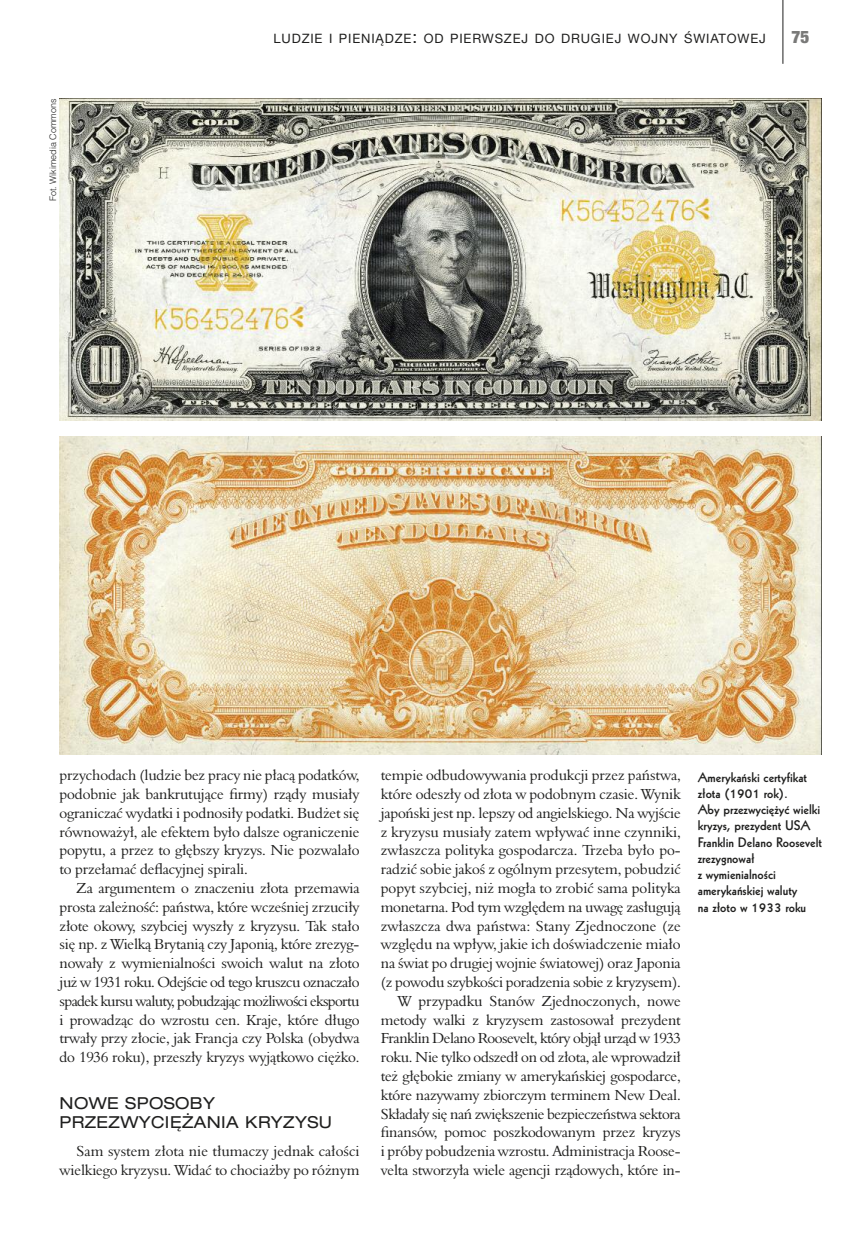
<style>
.page{position:relative;width:851px;height:1234px;background:#fff}
.page>*{position:absolute;margin:0;border:0;box-sizing:border-box;transform-origin:0 0}
.t1{font:900 condensed 17.25px "Helvetica Neue LT Com";color:#797978}
.t2{font:expanded 16.5px/18.8px "Helvetica Neue LT Com";letter-spacing:.025em;color:#1f1f1e}
.t3{font:15px/18.8px "Aldine 401 EU";letter-spacing:-.01em;color:#1f1f1e;text-align:justify}
.t4{font:700 13.5px/16.2px "Geometric 231 EU";color:#1f1f1e}
.t5{font:12.9px "Helvetica Neue LT Com";letter-spacing:.065em;color:#1f1f1e}
.t6{font:300 9px "Helvetica";color:#1f1f1e}
.s1{font-size:17.25px}
</style>
<div class="page">
<hr style="left:782px;top:0;width:1px;height:64px;background:#1f1f1e">
<img style="left:60px;top:99px;width:761px;height:321px">
<img style="left:60px;top:436px;width:761px;height:318px">
<p class="t6" style="left:45px;top:201px;width:104px;rotate:-90deg">Fot. Wikimedia Commons</p>
<p class="t5" style="left:273px;top:30px;width:494px">LUDZIE I PIENIĄDZE<span class="s1">:</span> OD PIERWSZEJ DO DRUGIEJ WOJNY ŚWIATOWEJ</p>
<p class="t1" style="left:791px;top:27px;width:19px">75</p>
<p class="t3" style="left:60px;top:765px;width:301px">przychodach (ludzie bez pracy nie płacą podatków, podobnie jak bankrutujące firmy) rządy musiały ograniczać wydatki i podnosiły podatki. Budżet się równoważył, ale efektem było dalsze ograniczenie popytu, a przez to głębszy kryzys. Nie pozwalało to przełamać deflacyjnej spirali.</p>
<p class="t3" style="left:60px;top:878px;width:301px;text-indent:17px">Za argumentem o znaczeniu złota przemawia prosta zależność: państwa, które wcześniej zrzuciły złote okowy, szybciej wyszły z kryzysu. Tak stało się np. z Wielką Brytanią czy Japonią, które zrezyg&shy;nowały z wymienialności swoich walut na złoto już w 1931 roku. Odejście od tego kruszcu oznaczało spadek kursu waluty, pobudzając możliwości eksportu i prowadząc do wzrostu cen. Kraje, które długo trwały przy złocie, jak Francja czy Polska (obydwa do 1936 roku), przeszły kryzys wyjątkowo ciężko.</p>
<p class="t2" style="left:60px;top:1092px;width:274px">NOWE SPOSOBY<br>PRZEZWYCIĘŻANIA KRYZYSU</p>
<p class="t3" style="left:60px;top:1141px;width:301px;text-align:right">Sam system złota nie tłumaczy jednak całości wielkiego kryzysu. Widać to chociażby po różnym</p>
<p class="t3" style="left:381px;top:765px;width:301px;text-align:right">tempie odbudowywania produkcji przez państwa, które odeszły od złota w podobnym czasie. Wynik japoński jest np. lepszy od angielskiego. Na wyjście z kryzysu musiały zatem wpływać inne czynniki, zwłaszcza polityka gospodarcza. Trzeba było po&shy;radzić sobie jakoś z ogólnym przesytem, pobudzić popyt szybciej, niż mogła to zrobić sama polityka monetarna. Pod tym względem na uwagę zasługują zwłaszcza dwa państwa: Stany Zjednoczone (ze względu na wpływ, jakie ich doświadczenie miało na świat po drugiej wojnie światowej) oraz Japonia (z powodu szybkości poradzenia sobie z kryzysem).<br>W przypadku Stanów Zjednoczonych, nowe metody walki z kryzysem zastosował prezydent Franklin Delano Roosevelt, który objął urząd w 1933 roku. Nie tylko odszedł on od złota, ale wprowadził też głębokie zmiany w amerykańskiej gospodarce, które nazywamy zbiorczym terminem New Deal.<br>Składały się nań zwiększenie bezpieczeństwa sektora finansów, pomoc poszkodowanym przez kryzys i próby pobudzenia wzrostu. Administracja Roose&shy;velta stworzyła wiele agencji rządowych, które in-</p>
<p class="t4" style="left:697px;top:768px;width:126px">Amerykański certyfikat złota (1901 rok).<br>Aby przezwyciężyć wielki kryzys, prezydent USA<br>Franklin Delano Roosevelt zrezygnował<br>z wymienialności amerykańskiej waluty<br>na złoto w 1933 roku</p>
</div>
